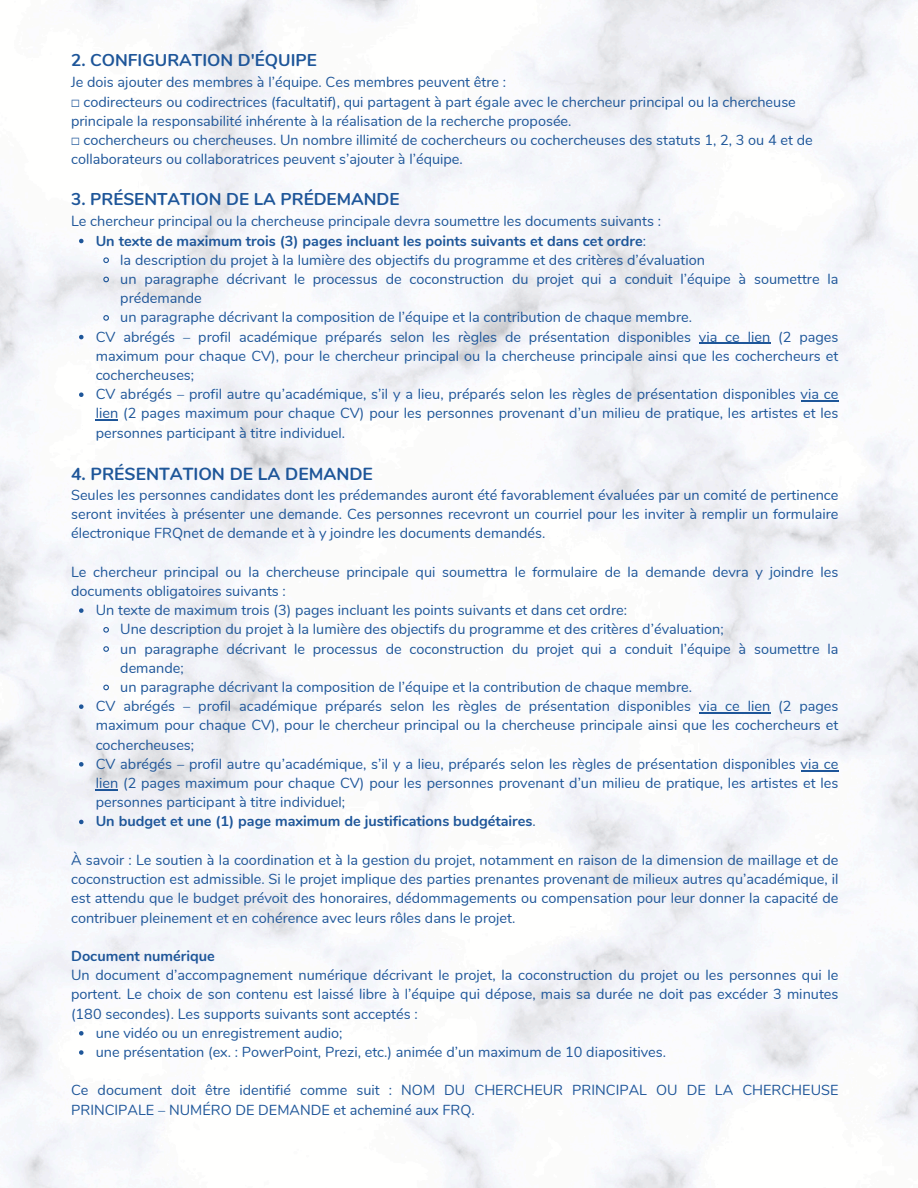
<style>
.page{position:relative;width:918px;height:1188px;background:#fff}
.page>*{position:absolute;margin:0;border:0;box-sizing:border-box;transform-origin:0 0}
.t1{font:700 17.4px "Nunito";color:#1e5699}
.t2{font:700 17.1px "Nunito";color:#1e5699}
.t3{font:14.4px/19.2px "Nunito";color:#1e5699}
.t4{font:700 14.4px "Nunito";color:#1e5699}
.s1{font-family:"Free Mono"}
.s2{font-weight:400}
.s3{font-weight:700}
</style>
<div class="page">
<img style="left:0;top:0;width:918px;height:1188px">
<svg style="left:79px;top:239px;width:5px;height:4px"></svg>
<svg style="left:102px;top:257px;width:8px;height:7px"></svg>
<svg style="left:102px;top:276px;width:8px;height:7px"></svg>
<svg style="left:102px;top:314px;width:8px;height:8px"></svg>
<svg style="left:79px;top:335px;width:5px;height:4px"></svg>
<hr style="left:699px;top:343px;width:71px;height:1px;background:#1e5699">
<svg style="left:79px;top:392px;width:5px;height:5px"></svg>
<hr style="left:801px;top:400px;width:38px;height:2px;background:#1e5699">
<svg style="left:96px;top:420px;width:22px;height:1px"></svg>
<svg style="left:79px;top:608px;width:5px;height:5px"></svg>
<svg style="left:102px;top:626px;width:8px;height:8px"></svg>
<svg style="left:102px;top:645px;width:8px;height:8px"></svg>
<svg style="left:102px;top:684px;width:8px;height:7px"></svg>
<svg style="left:79px;top:704px;width:5px;height:5px"></svg>
<hr style="left:699px;top:712px;width:71px;height:1px;background:#1e5699">
<svg style="left:79px;top:762px;width:5px;height:5px"></svg>
<hr style="left:801px;top:770px;width:38px;height:1px;background:#1e5699">
<svg style="left:96px;top:789px;width:22px;height:1px"></svg>
<svg style="left:79px;top:820px;width:5px;height:4px"></svg>
<svg style="left:79px;top:1031px;width:5px;height:5px"></svg>
<svg style="left:79px;top:1050px;width:5px;height:5px"></svg>
<h1 class="t2" style="left:71px;top:49px;width:247px">2. CONFIGURATION D'ÉQUIPE</h1>
<h1 class="t3" style="left:71px;top:73px;width:743px">Je dois ajouter des membres à l’équipe. Ces membres peuvent être :<br><span class="s1">☐</span> codirecteurs ou codirectrices (facultatif), qui partagent à part égale avec le chercheur principal ou la chercheuse principale la responsabilité inhérente à la réalisation de la recherche proposée.<br><span class="s1">☐</span> cochercheurs ou chercheuses. Un nombre illimité de cochercheurs ou cochercheuses des statuts 1, 2, 3 ou 4 et de collaborateurs ou collaboratrices peuvent s’ajouter à l’équipe.</h1>
<h1 class="t2" style="left:71px;top:188px;width:330px">3. PRÉSENTATION DE LA PRÉDEMANDE</h1>
<h1 class="t3" style="left:71px;top:212px;width:591px">Le chercheur principal ou la chercheuse principale devra soumettre les documents suivants :</h1>
<p class="t4" style="left:96px;top:231px;width:552px">Un texte de maximum trois (3) pages incluant les points suivants et dans cet ordre<span class="s2">:</span></p>
<p class="t3" style="left:120px;top:250px;width:586px">la description du projet à la lumière des objectifs du programme et des critères d’évaluation</p>
<p class="t3" style="left:120px;top:270px;width:720px">un paragraphe décrivant le processus de coconstruction du projet qui a conduit l’équipe à soumettre la prédemande</p>
<p class="t3" style="left:120px;top:308px;width:573px">un paragraphe décrivant la composition de l’équipe et la contribution de chaque membre.</p>
<p class="t3" style="left:96px;top:327px;width:744px;text-align:justify">CV abrégés – profil académique préparés selon les règles de présentation disponibles via ce lien (2 pages maximum pour chaque CV), pour le chercheur principal ou la chercheuse principale ainsi que les cochercheurs et cochercheuses;</p>
<p class="t3" style="left:96px;top:385px;width:744px;text-align:justify">CV abrégés – profil autre qu’académique, s’il y a lieu, préparés selon les règles de présentation disponibles via ce lien (2 pages maximum pour chaque CV) pour les personnes provenant d’un milieu de pratique, les artistes et les personnes participant à titre individuel.</p>
<h1 class="t1" style="left:71px;top:462px;width:303px">4. PRÉSENTATION DE LA DEMANDE</h1>
<h1 class="t3" style="left:71px;top:486px;width:769px;text-align:justify">Seules les personnes candidates dont les prédemandes auront été favorablement évaluées par un comité de pertinence seront invitées à présenter une demande. Ces personnes recevront un courriel pour les inviter à remplir un formulaire électronique FRQnet de demande et à y joindre les documents demandés.</h1>
<h1 class="t3" style="left:71px;top:562px;width:769px">Le chercheur principal ou la chercheuse principale qui soumettra le formulaire de la demande devra y joindre les documents obligatoires suivants :</h1>
<p class="t3" style="left:96px;top:601px;width:533px">Un texte de maximum trois (3) pages incluant les points suivants et dans cet ordre:</p>
<p class="t3" style="left:120px;top:620px;width:605px">Une description du projet à la lumière des objectifs du programme et des critères d’évaluation;</p>
<p class="t3" style="left:120px;top:639px;width:720px">un paragraphe décrivant le processus de coconstruction du projet qui a conduit l’équipe à soumettre la demande;</p>
<p class="t3" style="left:120px;top:678px;width:573px">un paragraphe décrivant la composition de l’équipe et la contribution de chaque membre.</p>
<p class="t3" style="left:96px;top:697px;width:744px;text-align:justify">CV abrégés – profil académique préparés selon les règles de présentation disponibles via ce lien (2 pages maximum pour chaque CV), pour le chercheur principal ou la chercheuse principale ainsi que les cochercheurs et cochercheuses;</p>
<p class="t3" style="left:96px;top:755px;width:744px;text-align:justify">CV abrégés – profil autre qu’académique, s’il y a lieu, préparés selon les règles de présentation disponibles via ce lien (2 pages maximum pour chaque CV) pour les personnes provenant d’un milieu de pratique, les artistes et les personnes participant à titre individuel;</p>
<p class="t4" style="left:96px;top:812px;width:442px">Un budget et une (1) page maximum de justifications budgétaires<span class="s2">.</span></p>
<h1 class="t3" style="left:71px;top:851px;width:769px;text-align:justify">À savoir : Le soutien à la coordination et à la gestion du projet, notamment en raison de la dimension de maillage et de coconstruction est admissible. Si le projet implique des parties prenantes provenant de milieux autres qu’académique, il est attendu que le budget prévoit des honoraires, dédommagements ou compensation pour leur donner la capacité de contribuer pleinement et en cohérence avec leurs rôles dans le projet.</h1>
<h1 class="t3" style="left:71px;top:947px;width:769px"><span class="s3">Document numérique<br></span>Un document d’accompagnement numérique décrivant le projet, la coconstruction du projet ou les personnes qui le portent. Le choix de son contenu est laissé libre à l’équipe qui dépose, mais sa durée ne doit pas excéder 3 minutes (180 secondes). Les supports suivants sont acceptés :</h1>
<p class="t3" style="left:96px;top:1023px;width:248px">une vidéo ou un enregistrement audio;</p>
<p class="t3" style="left:96px;top:1043px;width:572px">une présentation (ex. : PowerPoint, Prezi, etc.) animée d’un maximum de 10 diapositives.</p>
<h1 class="t3" style="left:71px;top:1081px;width:769px">Ce document doit être identifié comme suit : NOM DU CHERCHEUR PRINCIPAL OU DE LA CHERCHEUSE<br>PRINCIPALE – NUMÉRO DE DEMANDE et acheminé aux FRQ.</h1>
</div>
